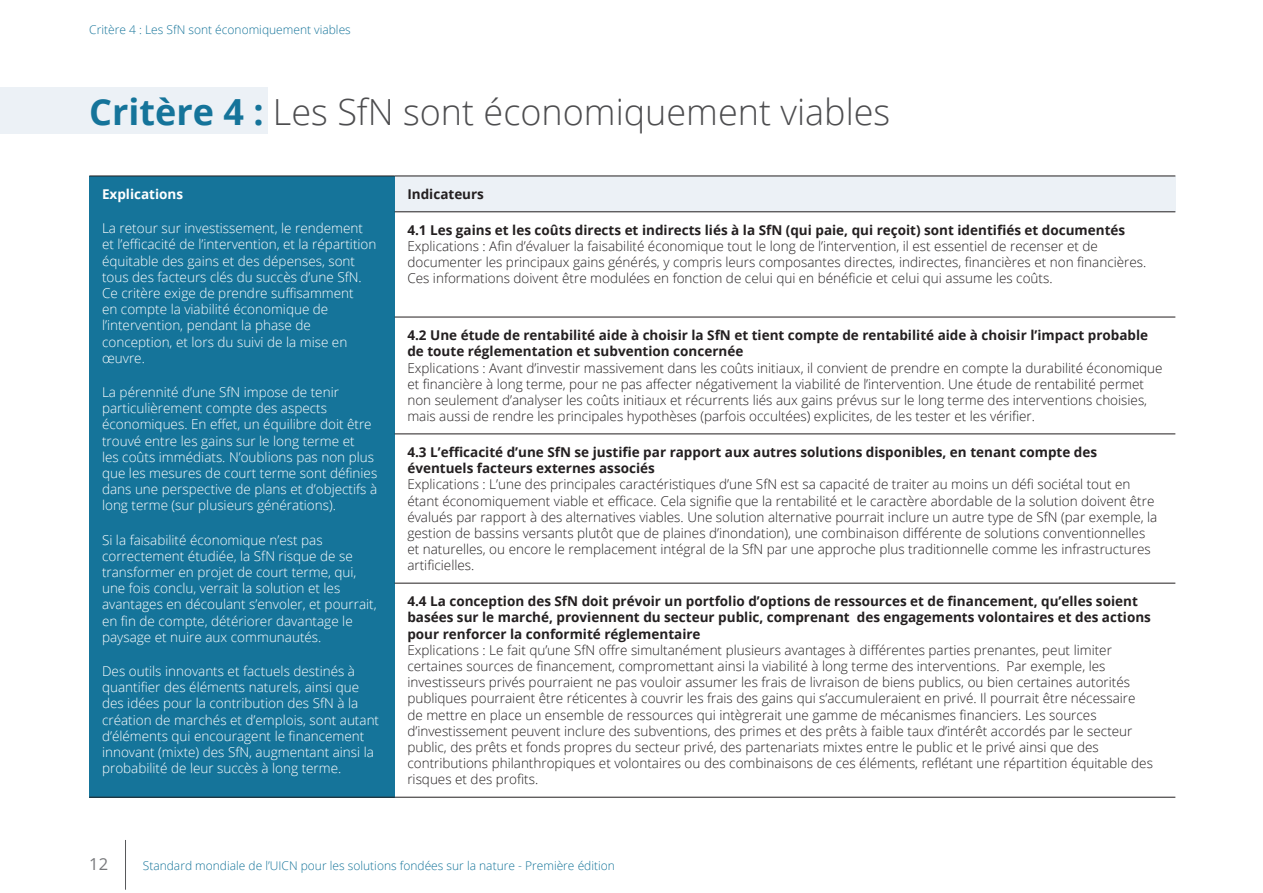
<style>
.page{position:relative;width:1263px;height:893px;background:#fff}
.page>*{position:absolute;margin:0;border:0;box-sizing:border-box;transform-origin:0 0}
.t1{font:300 36px "Open Sans";color:#4d4d4f}
.t2{font:16.5px "Open Sans";color:#77787b}
.t3{font:300 13.5px/16.2px "Open Sans";color:#231f20}
.t4{font:300 13.5px/16.2px "Open Sans";color:#fff}
.t5{font:700 13.5px/16.2px "Open Sans";color:#231f20}
.t6{font:700 13.5px "Open Sans";color:#fff}
.t7{font:300 12px "Open Sans";color:#15749a}
.s1{font-weight:700;color:#15749a}
</style>
<div class="page">
<hr style="left:125px;top:840px;width:1px;height:50px;background:#58595b">
<div style="left:0;top:88px;width:268px;height:46px;background:#ecf1f6"></div>
<div style="left:89px;top:176px;width:306px;height:621px;background:#15749a"></div>
<div style="left:395px;top:176px;width:780px;height:36px;background:#ecf1f6"></div>
<hr style="left:395px;top:212px;width:780px;height:1px;background:#231f20">
<hr style="left:395px;top:317px;width:780px;height:1px;background:#231f20">
<hr style="left:395px;top:434px;width:780px;height:1px;background:#231f20">
<hr style="left:395px;top:583px;width:780px;height:1px;background:#231f20">
<hr style="left:395px;top:176px;width:780px;height:1px;background:#231f20">
<hr style="left:395px;top:797px;width:780px;height:1px;background:#231f20">
<hr style="left:89px;top:176px;width:306px;height:1px;background:#231f20">
<hr style="left:89px;top:797px;width:306px;height:1px;background:#231f20">
<p class="t7" style="left:89px;top:21px;width:263px">Critère 4 : Les SfN sont économiquement viables</p>
<h1 class="t1" style="left:89px;top:88px;width:802px"><span class="s1">Critère 4 :</span> Les SfN sont économiquement viables</h1>
<p class="t6" style="left:102px;top:185px;width:83px">Explications</p>
<p class="t4" style="left:102px;top:220px;width:276px">La retour sur investissement, le rendement et l’efficacité de l’intervention, et la répartition équitable des gains et des dépenses, sont tous des facteurs clés du succès d’une SfN.<br>Ce critère exige de prendre suffisamment<br>en compte la viabilité économique de l’intervention, pendant la phase de conception, et lors du suivi de la mise en œuvre.</p>
<p class="t4" style="left:102px;top:384px;width:277px">La pérennité d’une SfN impose de tenir particulièrement compte des aspects économiques. En effet, un équilibre doit être trouvé entre les gains sur le long terme et<br>les coûts immédiats. N’oublions pas non plus que les mesures de court terme sont définies dans une perspective de plans et d’objectifs à long terme (sur plusieurs générations).</p>
<p class="t4" style="left:102px;top:531px;width:276px">Si la faisabilité économique n’est pas correctement étudiée, la SfN risque de se transformer en projet de court terme, qui, une fois conclu, verrait la solution et les avantages en découlant s’envoler, et pourrait, en fin de compte, détériorer davantage le paysage et nuire aux communautés.</p>
<p class="t4" style="left:102px;top:663px;width:279px">Des outils innovants et factuels destinés à quantifier des éléments naturels, ainsi que des idées pour la contribution des SfN à la création de marchés et d’emplois, sont autant d’éléments qui encouragent le financement innovant (mixte) des SfN, augmentant ainsi la probabilité de leur succès à long terme.</p>
<p class="t5" style="left:407px;top:186px;width:78px">Indicateurs</p>
<p class="t5" style="left:407px;top:222px;width:719px">4.1 Les gains et les coûts directs et indirects liés à la SfN (qui paie, qui reçoit) sont identifiés et documentés</p>
<p class="t3" style="left:407px;top:238px;width:740px">Explications : Afin d’évaluer la faisabilité économique tout le long de l’intervention, il est essentiel de recenser et de documenter les principaux gains générés, y compris leurs composantes directes, indirectes, financières et non financières.<br>Ces informations doivent être modulées en fonction de celui qui en bénéficie et celui qui assume les coûts.</p>
<p class="t5" style="left:407px;top:327px;width:742px">4.2 Une étude de rentabilité aide à choisir la SfN et tient compte de rentabilité aide à choisir l’impact probable de toute réglementation et subvention concernée</p>
<p class="t3" style="left:407px;top:359px;width:757px">Explications : Avant d’investir massivement dans les coûts initiaux, il convient de prendre en compte la durabilité économique et financière à long terme, pour ne pas affecter négativement la viabilité de l’intervention. Une étude de rentabilité permet non seulement d’analyser les coûts initiaux et récurrents liés aux gains prévus sur le long terme des interventions choisies, mais aussi de rendre les principales hypothèses (parfois occultées) explicites, de les tester et les vérifier.</p>
<p class="t5" style="left:407px;top:444px;width:691px">4.3 L’efficacité d’une SfN se justifie par rapport aux autres solutions disponibles, en tenant compte des éventuels facteurs externes associés</p>
<p class="t3" style="left:407px;top:476px;width:751px">Explications : L’une des principales caractéristiques d’une SfN est sa capacité de traiter au moins un défi sociétal tout en étant économiquement viable et efficace. Cela signifie que la rentabilité et le caractère abordable de la solution doivent être évalués par rapport à des alternatives viables. Une solution alternative pourrait inclure un autre type de SfN (par exemple, la gestion de bassins versants plutôt que de plaines d’inondation), une combinaison différente de solutions conventionnelles et naturelles, ou encore le remplacement intégral de la SfN par une approche plus traditionnelle comme les infrastructures artificielles.</p>
<p class="t5" style="left:407px;top:593px;width:745px">4.4 La conception des SfN doit prévoir un portfolio d’options de ressources et de financement, qu’elles soient basées sur le marché, proviennent du secteur public, comprenant des engagements volontaires et des actions pour renforcer la conformité réglementaire</p>
<p class="t3" style="left:407px;top:641px;width:747px">Explications : Le fait qu’une SfN offre simultanément plusieurs avantages à différentes parties prenantes, peut limiter certaines sources de financement, compromettant ainsi la viabilité à long terme des interventions. Par exemple, les investisseurs privés pourraient ne pas vouloir assumer les frais de livraison de biens publics, ou bien certaines autorités publiques pourraient être réticentes à couvrir les frais des gains qui s’accumuleraient en privé. Il pourrait être nécessaire de mettre en place un ensemble de ressources qui intègrerait une gamme de mécanismes financiers. Les sources d’investissement peuvent inclure des subventions, des primes et des prêts à faible taux d’intérêt accordés par le secteur public, des prêts et fonds propres du secteur privé, des partenariats mixtes entre le public et le privé ainsi que des contributions philanthropiques et volontaires ou des combinaisons de ces éléments, reflétant une répartition équitable des risques et des profits.</p>
<p class="t2" style="left:89px;top:853px;width:20px">12</p>
<p class="t7" style="left:143px;top:858px;width:474px">Standard mondiale de l’UICN pour les solutions fondées sur la nature - Première édition</p>
</div>
